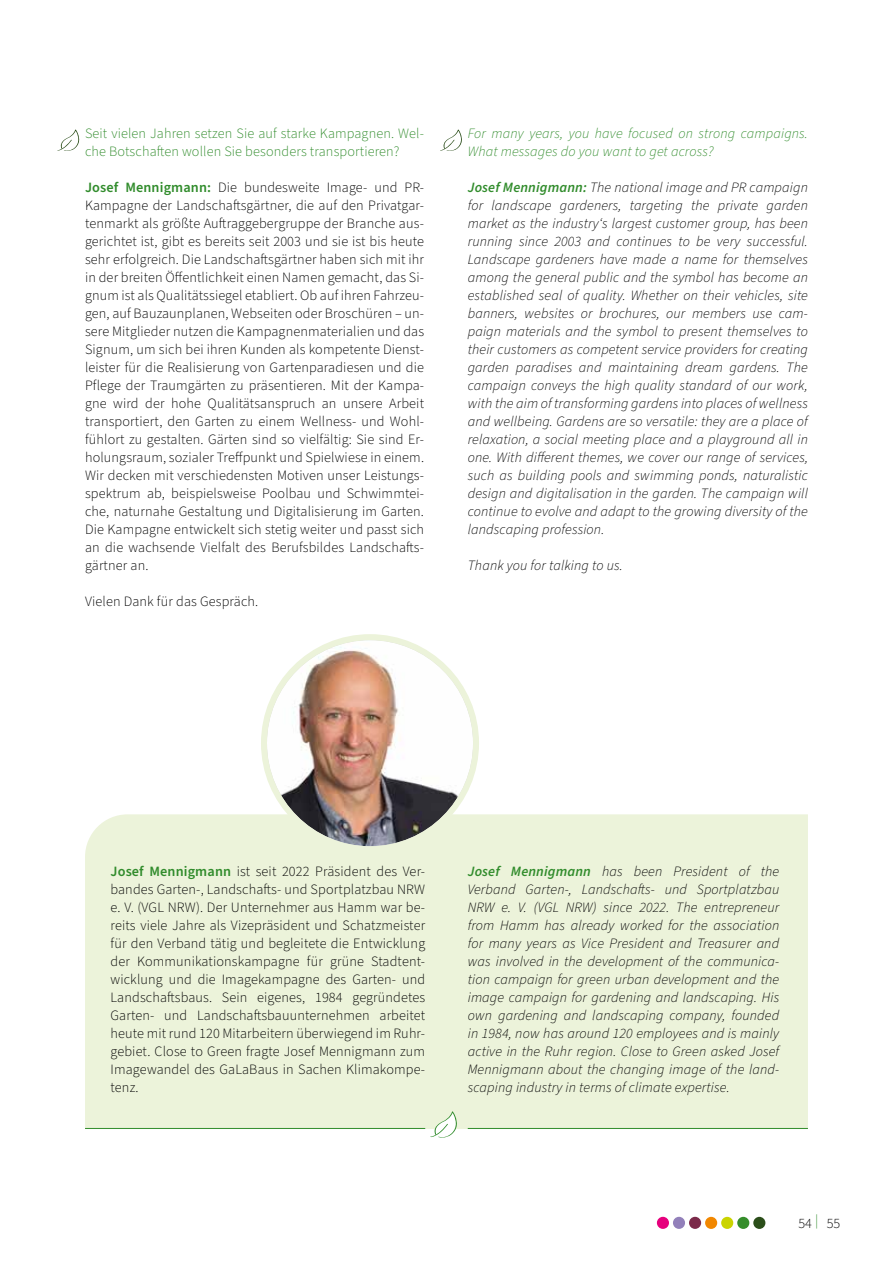
<style>
.page{position:relative;width:893px;height:1263px;background:#fff}
.page>*{position:absolute;margin:0;border:0;box-sizing:border-box;transform-origin:0 0}
.t1{font:300 14.25px/18px "Source Sans Pro";letter-spacing:.01em;color:#000;text-align:justify}
.t2{font:italic 300 14.25px/18px "Source Sans Pro";letter-spacing:.01em;color:#000;text-align:justify}
.t3{font:300 14.25px/18px "Source Sans Pro";letter-spacing:.01em;color:#318c2c}
.t4{font:italic 300 14.25px/18px "Source Sans Pro";letter-spacing:.01em;color:#318c2c}
.s1{font-weight:600;color:#318c2c}
</style>
<div class="page">
<div style="left:689px;top:1217px;width:12px;height:12px;background:#7b2a4a;border-radius:50%"></div>
<div style="left:673px;top:1217px;width:12px;height:12px;background:#9280ba;border-radius:50%"></div>
<div style="left:657px;top:1217px;width:12px;height:12px;background:#e6007d;border-radius:50%"></div>
<div style="left:753px;top:1217px;width:12px;height:12px;background:#2b4e1a;border-radius:50%"></div>
<div style="left:737px;top:1217px;width:12px;height:12px;background:#358d2b;border-radius:50%"></div>
<div style="left:721px;top:1217px;width:12px;height:12px;background:#cad400;border-radius:50%"></div>
<div style="left:705px;top:1217px;width:12px;height:12px;background:#f18700;border-radius:50%"></div>
<svg style="left:57px;top:130px;width:23px;height:21px"></svg>
<svg style="left:440px;top:130px;width:22px;height:21px"></svg>
<div style="left:85px;top:814px;width:723px;height:315px;background:#ecf3da"></div>
<div style="left:264px;top:637px;width:212px;height:212px;background:#ecf3da;border-radius:50%"></div>
<img style="left:267px;top:640px;width:206px;height:206px;border-radius:103px">
<div style="left:261px;top:634px;width:218px;height:218px;border:6px solid #ecf3da;border-radius:50%"></div>
<hr style="left:85px;top:1128px;width:340px;height:1px;background:#318c2c">
<hr style="left:468px;top:1128px;width:340px;height:1px;background:#318c2c">
<svg style="left:430px;top:1111px;width:27px;height:27px"></svg>
<p class="t3" style="left:85px;top:125px;width:340px">Seit vielen Jahren setzen Sie auf starke Kampagnen. Wel&shy;che Botschaften wollen Sie besonders transportieren?</p>
<p class="t1" style="left:85px;top:179px;width:341px"><span class="s1">Josef Mennigmann:</span> Die bundesweite Image- und PR-Kampagne der Landschaftsgärtner, die auf den Privatgar&shy;tenmarkt als größte Auftraggebergruppe der Branche aus&shy;gerichtet ist, gibt es bereits seit 2003 und sie ist bis heute sehr erfolgreich. Die Landschaftsgärtner haben sich mit ihr in der breiten Öffentlichkeit einen Namen gemacht, das Si&shy;gnum ist als Qualitätssiegel etabliert. Ob auf ihren Fahrzeu&shy;gen, auf Bauzaunplanen, Webseiten oder Broschüren – un&shy;sere Mitglieder nutzen die Kampagnenmaterialien und das Signum, um sich bei ihren Kunden als kompetente Dienst&shy;leister für die Realisierung von Gartenparadiesen und die Pflege der Traumgärten zu präsentieren. Mit der Kampa&shy;gne wird der hohe Qualitätsanspruch an unsere Arbeit transportiert, den Garten zu einem Wellness- und Wohl&shy;fühlort zu gestalten. Gärten sind so vielfältig: Sie sind Er&shy;holungsraum, sozialer Treffpunkt und Spielwiese in einem.<br>Wir decken mit verschiedensten Motiven unser Leistungs&shy;spektrum ab, beispielsweise Poolbau und Schwimmtei&shy;che, naturnahe Gestaltung und Digitalisierung im Garten.<br>Die Kampagne entwickelt sich stetig weiter und passt sich an die wachsende Vielfalt des Berufsbildes Landschafts&shy;gärtner an.</p>
<p class="t1" style="left:85px;top:593px;width:175px">Vielen Dank für das Gespräch.</p>
<p class="t4" style="left:468px;top:125px;width:342px">For many years, you have focused on strong campaigns.<br>What messages do you want to get across?</p>
<p class="t2" style="left:468px;top:179px;width:342px"><span class="s1">Josef Mennigmann:</span> The national image and PR campaign for landscape gardeners, targeting the private garden market as the industry‘s largest customer group, has been running since 2003 and continues to be very successful.<br>Landscape gardeners have made a name for themselves among the general public and the symbol has become an established seal of quality. Whether on their vehicles, site banners, websites or brochures, our members use cam&shy;paign materials and the symbol to present themselves to their customers as competent service providers for creating garden paradises and maintaining dream gardens. The campaign conveys the high quality standard of our work, with the aim of transforming gardens into places of wellness and wellbeing. Gardens are so versatile: they are a place of relaxation, a social meeting place and a playground all in one. With different themes, we cover our range of services, such as building pools and swimming ponds, naturalistic design and digitalisation in the garden. The campaign will continue to evolve and adapt to the growing diversity of the landscaping profession.</p>
<p class="t2" style="left:468px;top:557px;width:157px">Thank you for talking to us.</p>
<p class="t1" style="left:111px;top:863px;width:316px"><span class="s1">Josef Mennigmann</span> ist seit 2022 Präsident des Ver&shy;bandes Garten-, Landschafts- und Sportplatzbau NRW e. V. (VGL NRW). Der Unternehmer aus Hamm war be&shy;reits viele Jahre als Vizepräsident und Schatzmeister für den Verband tätig und begleitete die Entwicklung der Kommunikationskampagne für grüne Stadtent&shy;wicklung und die Imagekampagne des Garten- und Landschaftsbaus. Sein eigenes, 1984 gegründetes Garten- und Landschaftsbauunternehmen arbeitet heute mit rund 120 Mitarbeitern überwiegend im Ruhr&shy;gebiet. Close to Green fragte Josef Mennigmann zum Imagewandel des GaLaBaus in Sachen Klimakompe&shy;tenz.</p>
<p class="t2" style="left:468px;top:863px;width:313px"><span class="s1">Josef Mennigmann</span> has been President of the Verband Garten-, Landschafts- und Sportplatzbau NRW e. V. (VGL NRW) since 2022. The entrepreneur from Hamm has already worked for the association for many years as Vice President and Treasurer and was involved in the development of the communica&shy;tion campaign for green urban development and the image campaign for gardening and landscaping. His own gardening and landscaping company, founded in 1984, now has around 120 employees and is mainly active in the Ruhr region. Close to Green asked Josef Mennigmann about the changing image of the land&shy;scaping industry in terms of climate expertise.</p>
<p class="t1" style="left:798px;top:1214px;width:43px">54 <sup>|</sup> 55</p>
</div>
